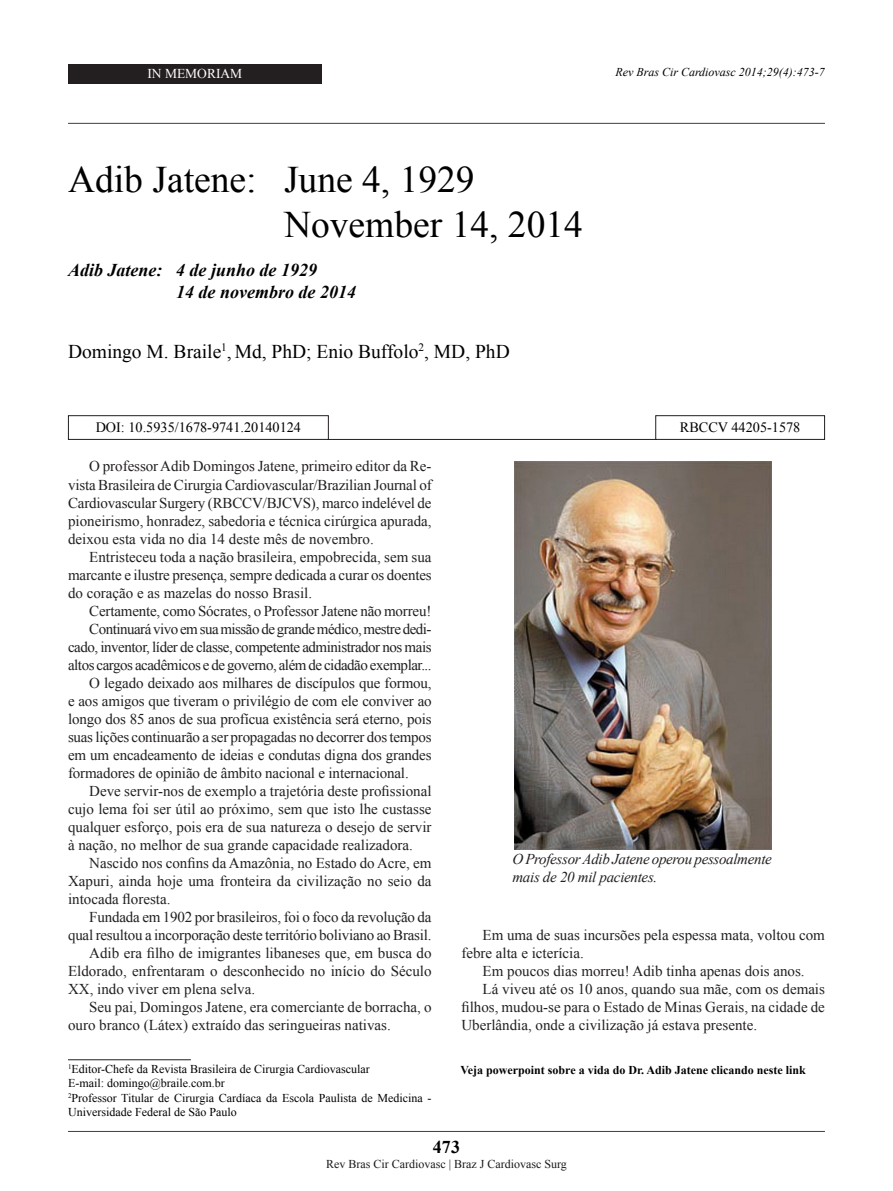
<style>
.page{position:relative;width:893px;height:1191px;background:#fff}
.page>*{position:absolute;margin:0;border:0;box-sizing:border-box;transform-origin:0 0}
.Titulo_1{font:37.5px "Times New Roman";color:#000}
.Credito{font:19.5px "Times New Roman";color:#000}
.Titulo_2{font:italic 700 18px "Times New Roman";color:#000}
.t1{font:700 18px "Times New Roman";color:#000}
.t2{font:15px/18px "Times New Roman";color:#231f20;text-align:justify}
.Legenda_Fig{font:italic 15px/18px "Times New Roman";letter-spacing:-.02em;color:#231f20}
.t3{font:14.25px "Times New Roman";color:#000}
.Categoria{font:13.5px "Times New Roman";color:#fff}
.Rodape_01{font:12px/14.4px "Times New Roman";color:#000}
.Rodape_01-2{font:700 12px "Times New Roman";color:#000}
.t4{font:12px "Times New Roman";color:#1a1a1a}
.t5{font:italic 12px "Times New Roman";color:#000}
</style>
<div class="page">
<hr style="left:68px;top:123px;width:757px;height:1px;background:#3e3e3f">
<hr style="left:68px;top:1131px;width:757px;height:1px;background:#3e3e3f">
<hr style="left:68px;top:439px;width:757px;height:1px;background:#231f20">
<div style="left:655px;top:415px;width:170px;height:25px;border:1px solid #231f20"></div>
<div style="left:68px;top:415px;width:261px;height:25px;border:1px solid #231f20"></div>
<hr style="left:68px;top:1059px;width:123px;height:1px;background:#231f20">
<div style="left:68px;top:64px;width:254px;height:20px;background:#231f20"></div>
<img style="left:514px;top:461px;width:258px;height:388px">
<p class="Categoria" style="left:147px;top:65px;width:96px">IN MEMORIAM</p>
<p class="t5" style="left:615px;top:64px;width:211px">Rev Bras Cir Cardiovasc 2014;29(4):473-7</p>
<p class="Titulo_1" style="left:68px;top:154px;width:408px">Adib Jatene: June 4, 1929</p>
<p class="Titulo_1" style="left:284px;top:199px;width:300px">November 14, 2014</p>
<p class="Titulo_2" style="left:68px;top:257px;width:251px">Adib Jatene: 4 de junho de 1929</p>
<p class="Titulo_2" style="left:176px;top:279px;width:181px">14 de novembro de 2014</p>
<p class="Credito" style="left:68px;top:338px;width:443px">Domingo M. Braile<sup>1</sup>,Md, PhD; Enio Buffolo<sup>2</sup>, MD, PhD</p>
<p class="t3" style="left:96px;top:418px;width:207px">DOI: 10.5935/1678-9741.20140124</p>
<p class="t3" style="left:680px;top:418px;width:122px">RBCCV 44205-1578</p>
<p class="t2" style="left:68px;top:457px;width:365px;text-indent:21px">O professor Adib Domingos Jatene, primeiro editor da Re&shy;vista Brasileira de Cirurgia Cardiovascular/Brazilian Journal of Cardiovascular Surgery (RBCCV/BJCVS), marco indelével de pioneirismo, honradez, sabedoria e técnica cirúrgica apurada, deixou esta vida no dia 14 deste mês de novembro.</p>
<p class="t2" style="left:68px;top:547px;width:365px;text-indent:21px">Entristeceu toda a nação brasileira, empobrecida, sem sua marcante e ilustre presença, sempre dedicada a curar os doentes do coração e as mazelas do nosso Brasil.</p>
<p class="t2" style="left:89px;top:601px;width:344px">Certamente, como Sócrates, o Professor Jatene não morreu!</p>
<p class="t2" style="left:68px;top:619px;width:365px;text-indent:21px">Continuará vivo em sua missão de grande médico, mestre dedi&shy;cado, inventor, líder de classe, competente administrador nos mais altos cargos acadêmicos e de governo, além de cidadão exemplar...</p>
<p class="t2" style="left:68px;top:673px;width:365px;text-indent:21px">O legado deixado aos milhares de discípulos que formou, e aos amigos que tiveram o privilégio de com ele conviver ao longo dos 85 anos de sua profícua existência será eterno, pois suas lições continuarão a ser propagadas no decorrer dos tempos em um encadeamento de ideias e condutas digna dos grandes formadores de opinião de âmbito nacional e internacional.</p>
<p class="t2" style="left:68px;top:781px;width:365px;text-indent:21px">Deve servir-nos de exemplo a trajetória deste profissional cujo lema foi ser útil ao próximo, sem que isto lhe custasse qualquer esforço, pois era de sua natureza o desejo de servir à nação, no melhor de sua grande capacidade realizadora.</p>
<p class="t2" style="left:68px;top:853px;width:365px;text-indent:21px">Nascido nos confins da Amazônia, no Estado do Acre, em Xapuri, ainda hoje uma fronteira da civilização no seio da intocada floresta.</p>
<p class="t2" style="left:68px;top:907px;width:365px;text-align:right">Fundada em 1902 por brasileiros, foi o foco da revolução da qual resultou a incorporação deste território boliviano ao Brasil.</p>
<p class="t2" style="left:68px;top:943px;width:365px;text-indent:21px">Adib era filho de imigrantes libaneses que, em busca do Eldorado, enfrentaram o desconhecido no início do Século XX, indo viver em plena selva.</p>
<p class="t2" style="left:68px;top:997px;width:365px;text-indent:21px">Seu pai, Domingos Jatene, era comerciante de borracha, o ouro branco (Látex) extraído das seringueiras nativas.</p>
<p class="Rodape_01" style="left:68px;top:1061px;width:303px"><sup>1</sup>Editor-Chefe da Revista Brasileira de Cirurgia Cardiovascular</p>
<p class="Rodape_01" style="left:68px;top:1076px;width:158px">E-mail: domingo@braile.com.br</p>
<p class="Rodape_01" style="left:68px;top:1090px;width:365px"><sup>2</sup>Professor Titular de Cirurgia Cardíaca da Escola Paulista de Medicina -<br>Universidade Federal de São Paulo</p>
<p class="Legenda_Fig" style="left:512px;top:849px;width:261px">O Professor Adib Jatene operou pessoalmente mais de 20 mil pacientes.</p>
<p class="t2" style="left:461px;top:925px;width:365px;text-indent:21px">Em uma de suas incursões pela espessa mata, voltou com febre alta e icterícia.</p>
<p class="t2" style="left:483px;top:961px;width:324px">Em poucos dias morreu! Adib tinha apenas dois anos.</p>
<p class="t2" style="left:461px;top:979px;width:365px;text-indent:21px">Lá viveu até os 10 anos, quando sua mãe, com os demais filhos, mudou-se para o Estado de Minas Gerais, na cidade de Uberlândia, onde a civilização já estava presente.</p>
<p class="Rodape_01-2" style="left:460px;top:1061px;width:347px">Veja powerpoint sobre a vida do Dr. Adib Jatene clicando neste link</p>
<p class="t1" style="left:433px;top:1134px;width:28px">473</p>
<p class="t4" style="left:326px;top:1156px;width:242px">Rev Bras Cir Cardiovasc | Braz J Cardiovasc Surg</p>
</div>
